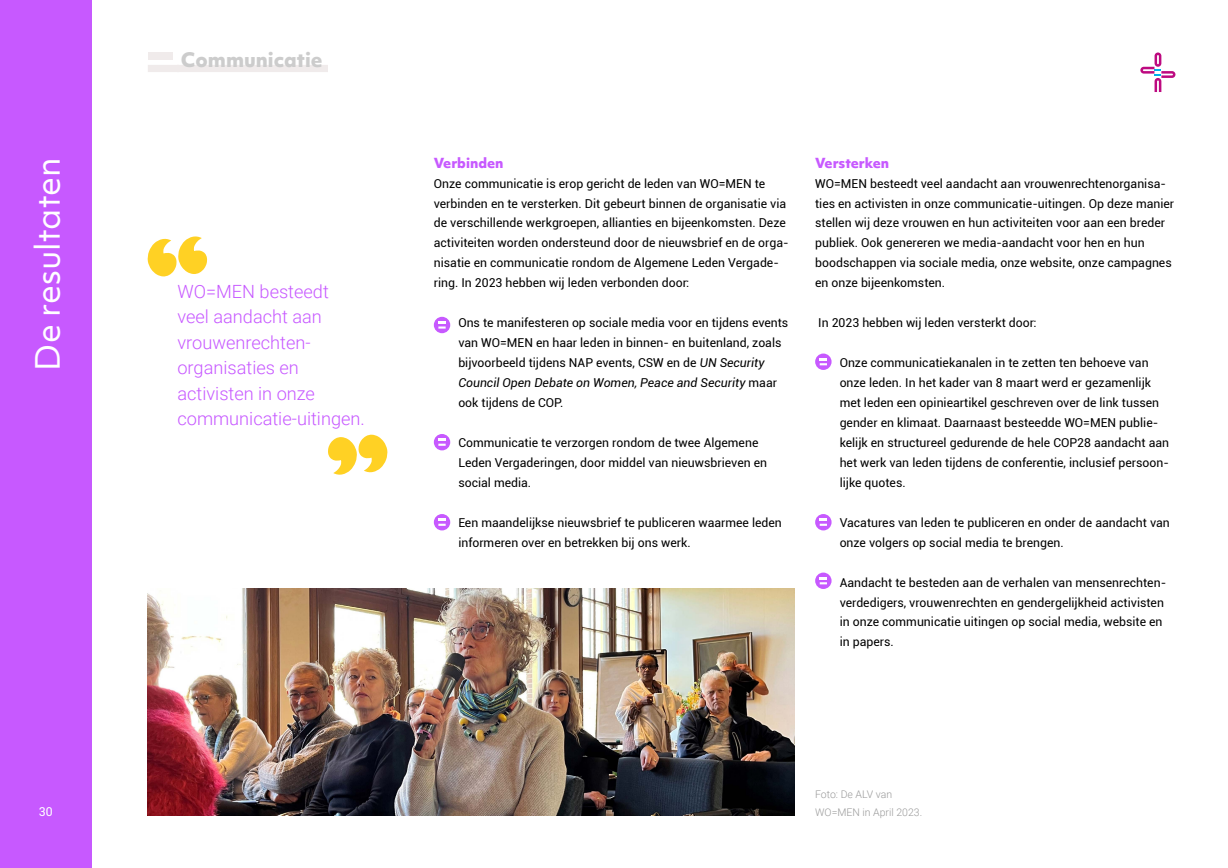
<style>
.page{position:relative;width:1228px;height:868px;background:#fff}
.page>*{position:absolute;margin:0;border:0;box-sizing:border-box;transform-origin:0 0}
.t1{font:32.13px "Objektiv Mk 1";color:#fff}
.t2{font:800 19.29px "Objektiv Mk 1";color:#ccc}
.Uitgelichte_Quote{font:300 18.2px/25.5px "Roboto";color:#c759ff}
.Tussenkop{font:800 13.3px "Objektiv Mk 1";color:#c759ff}
.Body{font:12.25px/19.9px "Roboto";color:#000}
.t3{font:12.25px "Roboto";color:#fff}
.Body-2{font:300 10.5px "Roboto";color:#999}
.s1{font-style:italic}
</style>
<div class="page">
<div style="left:0;top:0;width:92px;height:868px;background:#c759ff"></div>
<div style="left:148px;top:52px;width:24px;height:8px;background:#f0ebeb"></div>
<div style="left:148px;top:65px;width:31px;height:7px;background:#f0ebeb"></div>
<div style="left:177px;top:65px;width:151px;height:7px;background:#f0ebeb"></div>
<svg style="left:328px;top:435px;width:60px;height:40px"></svg>
<svg style="left:147px;top:236px;width:60px;height:41px"></svg>
<img style="left:148px;top:588px;width:646px;height:228px">
<div style="left:434px;top:317px;width:16px;height:16px;background:#c759ff;border-radius:50%"></div>
<svg style="left:438px;top:321px;width:8px;height:8px"></svg>
<svg style="left:815px;top:354px;width:16px;height:16px"></svg>
<svg style="left:820px;top:358px;width:7px;height:7px"></svg>
<svg style="left:815px;top:514px;width:16px;height:16px"></svg>
<svg style="left:820px;top:519px;width:7px;height:7px"></svg>
<svg style="left:815px;top:573px;width:16px;height:16px"></svg>
<svg style="left:820px;top:577px;width:7px;height:7px"></svg>
<div style="left:434px;top:434px;width:16px;height:16px;background:#c759ff;border-radius:50%"></div>
<svg style="left:438px;top:439px;width:8px;height:7px"></svg>
<div style="left:434px;top:514px;width:16px;height:16px;background:#c759ff;border-radius:50%"></div>
<svg style="left:438px;top:519px;width:8px;height:7px"></svg>
<svg style="left:1140px;top:53px;width:35px;height:39px"></svg>
<p class="t2" style="left:181px;top:46px;width:143px">Communicatie</p>
<p class="t1" style="left:25px;top:371px;width:215px;rotate:-90deg">De resultaten</p>
<p class="Tussenkop" style="left:815px;top:153px;width:76px">Versterken</p>
<p class="Tussenkop" style="left:434px;top:153px;width:71px">Verbinden</p>
<p class="Body" style="left:434px;top:173px;width:356px">Onze communicatie is erop gericht de leden van WO=MEN te verbinden en te versterken. Dit gebeurt binnen de organisatie via de verschillende werkgroepen, allianties en bijeenkomsten. Deze activiteiten worden ondersteund door de nieuwsbrief en de orga&shy;nisatie en communicatie rondom de Algemene Leden Vergade&shy;ring. In 2023 hebben wij leden verbonden door:</p>
<p class="Body" style="left:458px;top:312px;width:331px">Ons te manifesteren op sociale media voor en tijdens events van WO=MEN en haar leden in binnen- en buitenland, zoals bijvoorbeeld tijdens NAP events, CSW en de <span class="s1">UN Security Council Open Debate on Women, Peace and Security</span> maar ook tijdens de COP.</p>
<p class="Body" style="left:458px;top:432px;width:310px">Communicatie te verzorgen rondom de twee Algemene<br>Leden Vergaderingen, door middel van nieuwsbrieven en social media.</p>
<p class="Body" style="left:458px;top:512px;width:325px">Een maandelijkse nieuwsbrief te publiceren waarmee leden informeren over en betrekken bij ons werk.</p>
<p class="Body" style="left:815px;top:173px;width:361px">WO=MEN besteedt veel aandacht aan vrouwenrechtenorganisa&shy;ties en activisten in onze communicatie-uitingen. Op deze manier stellen wij deze vrouwen en hun activiteiten voor aan een breder publiek. Ook genereren we media-aandacht voor hen en hun boodschappen via sociale media, onze website, onze campagnes en onze bijeenkomsten.</p>
<p class="Body" style="left:818px;top:312px;width:220px">In 2023 hebben wij leden versterkt door:</p>
<p class="Body" style="left:840px;top:352px;width:331px">Onze communicatiekanalen in te zetten ten behoeve van onze leden. In het kader van 8 maart werd er gezamenlijk met leden een opinieartikel geschreven over de link tussen gender en klimaat. Daarnaast besteedde WO=MEN publie&shy;kelijk en structureel gedurende de hele COP28 aandacht aan het werk van leden tijdens de conferentie, inclusief persoon&shy;lijke quotes.</p>
<p class="Body" style="left:840px;top:512px;width:332px">Vacatures van leden te publiceren en onder de aandacht van onze volgers op social media te brengen.</p>
<p class="Body" style="left:840px;top:572px;width:328px">Aandacht te besteden aan de verhalen van mensenrechten&shy;verdedigers, vrouwenrechten en gendergelijkheid activisten in onze communicatie uitingen op social media, website en in papers.</p>
<p class="Uitgelichte_Quote" style="left:177px;top:278px;width:189px">WO=MEN besteedt veel aandacht aan vrouwenrechten&shy;organisaties en activisten in onze communicatie-uitingen.</p>
<p class="Body-2" style="left:815px;top:787px;width:79px">Foto: De ALV van</p>
<p class="t3" style="left:39px;top:803px;width:15px">30</p>
<p class="Body-2" style="left:815px;top:804px;width:108px">WO=MEN in April 2023.</p>
</div>
